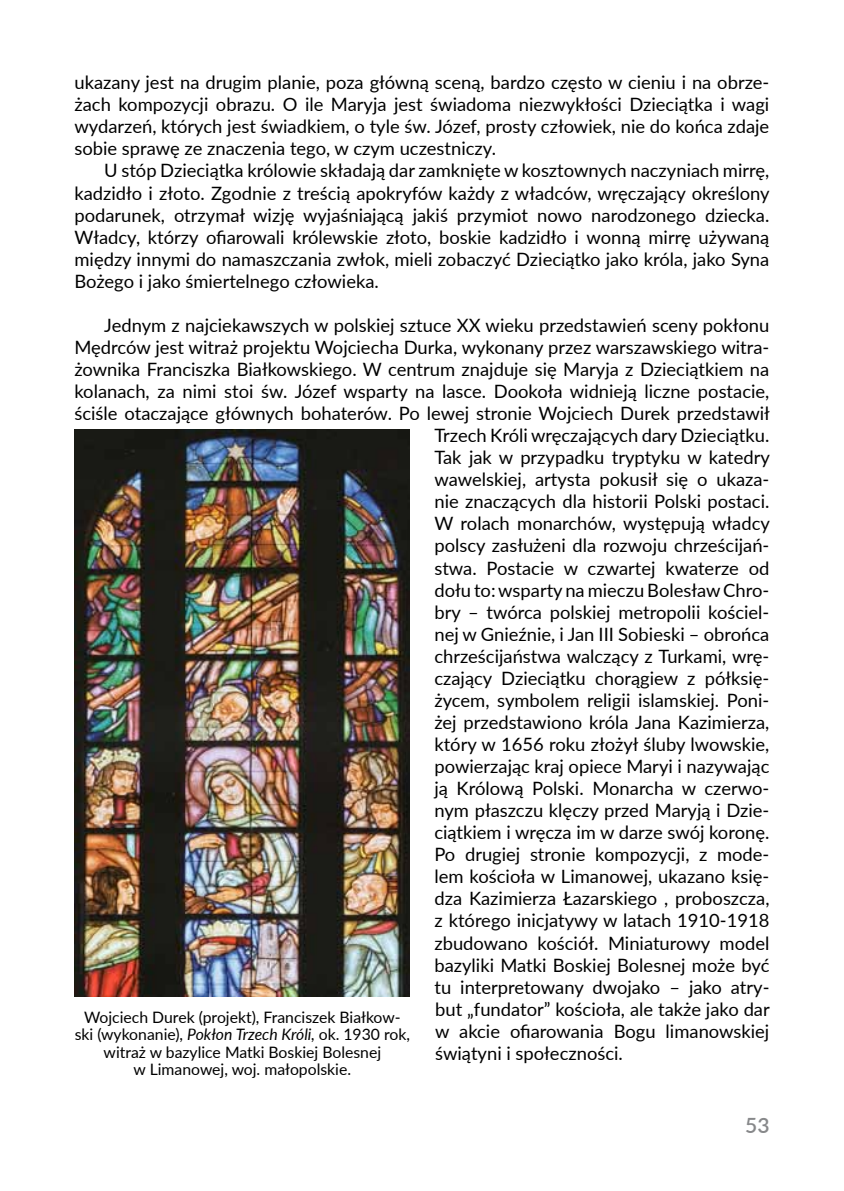
<style>
.page{position:relative;width:844px;height:1191px;background:#fff}
.page>*{position:absolute;margin:0;border:0;box-sizing:border-box;transform-origin:0 0}
.t1{font:600 21px "Lato";color:#87888a}
.t2{font:18.38px/22.1px "Lato";color:#000;text-align:justify}
.t3{font:15.75px/17.5px "Lato";color:#000;text-align:center}
.s1{font-style:italic}
</style>
<div class="page">
<img style="left:75px;top:429px;width:334px;height:567px">
<p class="t2" style="left:74px;top:71px;width:696px">ukazany jest na drugim planie, poza główną sceną, bardzo często w cieniu i na obrze&shy;żach kompozycji obrazu. O ile Maryja jest świadoma niezwykłości Dzieciątka i wagi wydarzeń, których jest świadkiem, o tyle św. Józef, prosty człowiek, nie do końca zdaje sobie sprawę ze znaczenia tego, w czym uczestniczy.</p>
<p class="t2" style="left:74px;top:159px;width:696px;text-indent:30px">U stóp Dzieciątka królowie składają dar zamknięte w kosztownych naczyniach mirrę, kadzidło i złoto. Zgodnie z treścią apokryfów każdy z władców, wręczający określony podarunek, otrzymał wizję wyjaśniającą jakiś przymiot nowo narodzonego dziecka.<br>Władcy, którzy ofiarowali królewskie złoto, boskie kadzidło i wonną mirrę używaną między innymi do namaszczania zwłok, mieli zobaczyć Dzieciątko jako króla, jako Syna Bożego i jako śmiertelnego człowieka.</p>
<p class="t2" style="left:104px;top:313px;width:666px">Jednym z najciekawszych w polskiej sztuce XX wieku przedstawień sceny pokłonu</p>
<p class="t2" style="left:74px;top:335px;width:696px">Mędrców jest witraż projektu Wojciecha Durka, wykonany przez warszawskiego witra-</p>
<p class="t2" style="left:74px;top:357px;width:696px">żownika Franciszka Białkowskiego. W centrum znajduje się Maryja z Dzieciątkiem na</p>
<p class="t2" style="left:74px;top:379px;width:696px">kolanach, za nimi stoi św. Józef wsparty na lasce. Dookoła widnieją liczne postacie,</p>
<p class="t2" style="left:74px;top:401px;width:696px">ściśle otaczające głównych bohaterów. Po lewej stronie Wojciech Durek przedstawił</p>
<p class="t2" style="left:434px;top:424px;width:336px">Trzech Króli wręczających dary Dzieciątku.</p>
<p class="t2" style="left:434px;top:446px;width:337px">Tak jak w przypadku tryptyku w katedry</p>
<p class="t2" style="left:434px;top:468px;width:336px">wawelskiej, artysta pokusił się o ukaza-</p>
<p class="t2" style="left:434px;top:490px;width:336px">nie znaczących dla historii Polski postaci.</p>
<p class="t2" style="left:434px;top:512px;width:337px">W rolach monarchów, występują władcy</p>
<p class="t2" style="left:434px;top:534px;width:336px">polscy zasłużeni dla rozwoju chrześcijań-</p>
<p class="t2" style="left:434px;top:556px;width:336px">stwa. Postacie w czwartej kwaterze od</p>
<p class="t2" style="left:434px;top:578px;width:336px">dołu to: wsparty na mieczu Bolesław Chro-</p>
<p class="t2" style="left:434px;top:600px;width:336px">bry – twórca polskiej metropolii kościel-</p>
<p class="t2" style="left:434px;top:622px;width:336px">nej w Gnieźnie, i Jan III Sobieski – obrońca</p>
<p class="t2" style="left:434px;top:644px;width:336px">chrześcijaństwa walczący z Turkami, wrę-</p>
<p class="t2" style="left:434px;top:666px;width:336px">czający Dzieciątku chorągiew z półksię-</p>
<p class="t2" style="left:434px;top:688px;width:336px">życem, symbolem religii islamskiej. Poni-</p>
<p class="t2" style="left:434px;top:710px;width:336px">żej przedstawiono króla Jana Kazimierza,</p>
<p class="t2" style="left:434px;top:732px;width:336px">który w 1656 roku złożył śluby lwowskie,</p>
<p class="t2" style="left:434px;top:754px;width:336px">powierzając kraj opiece Maryi i nazywając</p>
<p class="t2" style="left:434px;top:776px;width:336px">ją Królową Polski. Monarcha w czerwo-</p>
<p class="t2" style="left:434px;top:798px;width:336px">nym płaszczu klęczy przed Maryją i Dzie-</p>
<p class="t2" style="left:434px;top:820px;width:336px">ciątkiem i wręcza im w darze swój koronę.</p>
<p class="t2" style="left:434px;top:842px;width:336px">Po drugiej stronie kompozycji, z mode-</p>
<p class="t2" style="left:434px;top:865px;width:336px">lem kościoła w Limanowej, ukazano księ-</p>
<p class="t2" style="left:434px;top:887px;width:336px">dza Kazimierza Łazarskiego , proboszcza,</p>
<p class="t2" style="left:434px;top:909px;width:336px">z którego inicjatywy w latach 1910-1918</p>
<p class="t2" style="left:434px;top:931px;width:336px">zbudowano kościół. Miniaturowy model</p>
<p class="t2" style="left:434px;top:953px;width:336px">bazyliki Matki Boskiej Bolesnej może być</p>
<p class="t2" style="left:434px;top:975px;width:336px">tu interpretowany dwojako – jako atry-</p>
<p class="t2" style="left:435px;top:997px;width:336px">but „fundator” kościoła, ale także jako dar</p>
<p class="t2" style="left:435px;top:1019px;width:335px">w akcie ofiarowania Bogu limanowskiej</p>
<p class="t2" style="left:435px;top:1041px;width:189px">świątyni i społeczności.</p>
<p class="t3" style="left:75px;top:1007px;width:337px">Wojciech Durek (projekt), Franciszek Białkow&shy;ski (wykonanie), <span class="s1">Pokłon Trzech Króli,</span> ok. 1930 rok, witraż w bazylice Matki Boskiej Bolesnej<br>w Limanowej, woj. małopolskie.</p>
<p class="t1" style="left:745px;top:1110px;width:26px">53</p>
</div>
